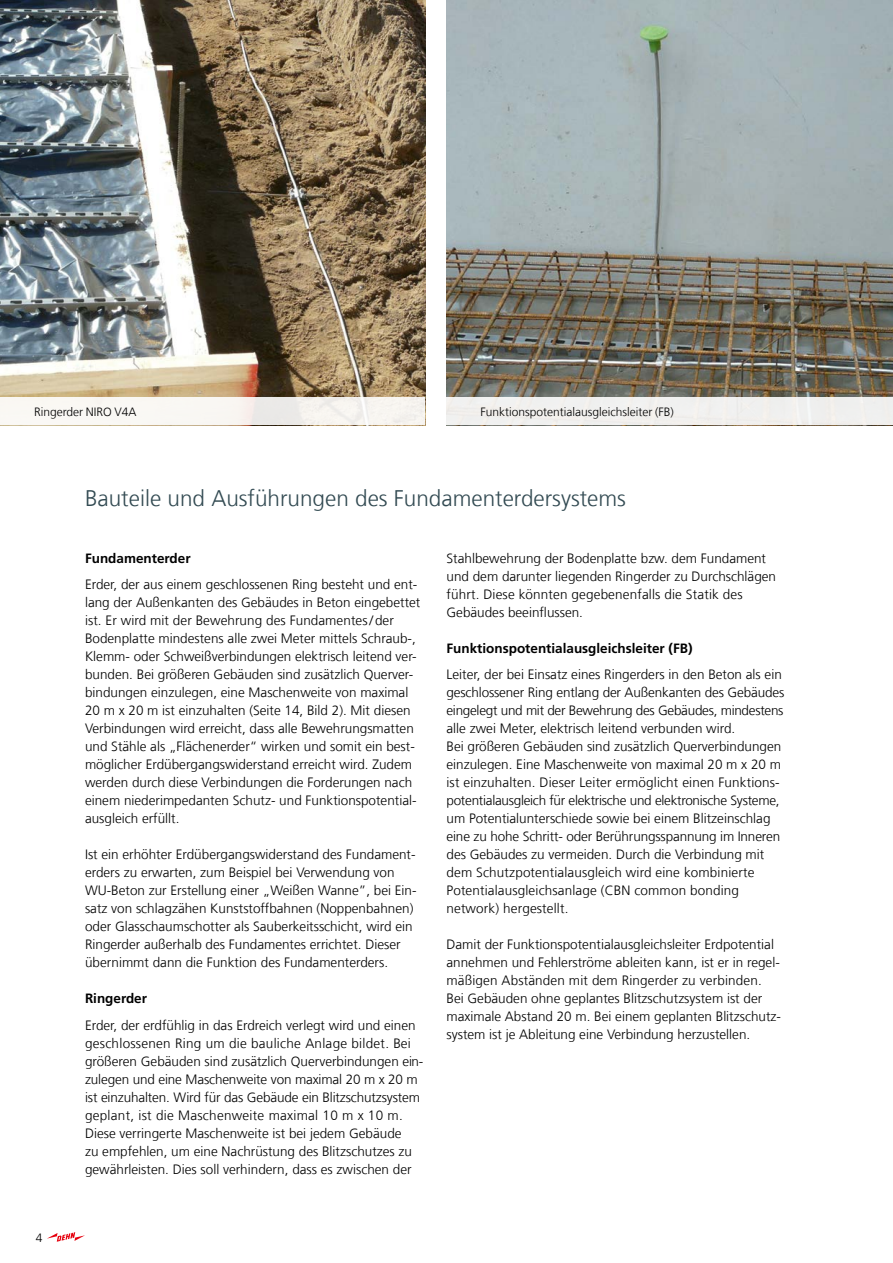
<style>
.page{position:relative;width:893px;height:1263px;background:#fff}
.page>*{position:absolute;margin:0;border:0;box-sizing:border-box;transform-origin:0 0}
.t1{font:300 22.5px "Frutiger LT Com";color:#324a52}
.t2{font:300 13.5px/18px "Frutiger LT Com";color:#000}
.t3{font:700 13.5px "Frutiger LT Com";color:#000}
.t4{font:300 12px "Frutiger LT Com";color:#000}
</style>
<div class="page">
<img style="left:446px;top:0;width:447px;height:398px">
<img style="left:0;top:0;width:425px;height:398px">
<div style="left:0;top:398px;width:425px;height:27px;background:linear-gradient(to right,#fbf9f5,#f2f0ec)"></div>
<div style="left:446px;top:398px;width:447px;height:27px;background:#f0f0ee"></div>
<svg style="left:47px;top:1232px;width:38px;height:10px"></svg>
<p class="t4" style="left:34px;top:405px;width:104px">Ringerder NIRO V4A</p>
<p class="t4" style="left:480px;top:405px;width:195px">Funktionspotentialausgleichsleiter (FB)</p>
<h1 class="t1" style="left:85px;top:485px;width:542px">Bauteile und Ausführungen des Fundamenterdersystems</h1>
<p class="t4" style="left:36px;top:1230px;width:8px">4</p>
<p class="t3" style="left:85px;top:550px;width:107px">Fundamenterder</p>
<p class="t2" style="left:85px;top:576px;width:337px">Erder, der aus einem geschlossenen Ring besteht und ent&shy;lang der Außenkanten des Gebäudes in Beton eingebettet ist. Er wird mit der Bewehrung des Fundamentes/der Bodenplatte mindestens alle zwei Meter mittels Schraub-, Klemm- oder Schweißverbindungen elektrisch leitend ver&shy;bunden. Bei größeren Gebäuden sind zusätzlich Querver&shy;bindungen einzulegen, eine Maschenweite von maximal 20 m x 20 m ist einzuhalten (Seite 14, Bild 2). Mit diesen Verbindungen wird erreicht, dass alle Bewehrungsmatten und Stähle als „Flächenerder“ wirken und somit ein best&shy;möglicher Erdübergangswiderstand erreicht wird. Zudem werden durch diese Verbindungen die Forderungen nach einem niederimpedanten Schutz- und Funktionspotential&shy;ausgleich erfüllt.</p>
<p class="t2" style="left:85px;top:846px;width:333px">Ist ein erhöhter Erdübergangswiderstand des Fundament&shy;erders zu erwarten, zum Beispiel bei Verwendung von WU-Beton zur Erstellung einer „Weißen Wanne”, bei Ein&shy;satz von schlagzähen Kunststoffbahnen (Noppenbahnen) oder Glasschaumschotter als Sauberkeitsschicht, wird ein Ringerder außerhalb des Fundamentes errichtet. Dieser übernimmt dann die Funktion des Fundamenterders.</p>
<p class="t3" style="left:85px;top:991px;width:64px">Ringerder</p>
<p class="t2" style="left:85px;top:1016px;width:340px">Erder, der erdfühlig in das Erdreich verlegt wird und einen geschlossenen Ring um die bauliche Anlage bildet. Bei größeren Gebäuden sind zusätzlich Querverbindungen ein&shy;zulegen und eine Maschenweite von maximal 20 m x 20 m ist einzuhalten. Wird für das Gebäude ein Blitzschutzsystem geplant, ist die Maschenweite maximal 10 m x 10 m.<br>Diese verringerte Maschenweite ist bei jedem Gebäude<br>zu empfehlen, um eine Nachrüstung des Blitzschutzes zu gewährleisten. Dies soll verhindern, dass es zwischen der</p>
<p class="t2" style="left:446px;top:549px;width:331px">Stahlbewehrung der Bodenplatte bzw. dem Fundament und dem darunter liegenden Ringerder zu Durchschlägen führt. Diese könnten gegebenenfalls die Statik des Gebäudes beeinflussen.</p>
<p class="t3" style="left:446px;top:640px;width:248px">Funktionspotentialausgleichsleiter (FB)</p>
<p class="t2" style="left:446px;top:666px;width:339px">Leiter, der bei Einsatz eines Ringerders in den Beton als ein geschlossener Ring entlang der Außenkanten des Gebäudes eingelegt und mit der Bewehrung des Gebäudes, mindestens alle zwei Meter, elektrisch leitend verbunden wird.<br>Bei größeren Gebäuden sind zusätzlich Querverbindungen einzulegen. Eine Maschenweite von maximal 20 m x 20 m ist einzuhalten. Dieser Leiter ermöglicht einen Funktions&shy;potentialausgleich für elektrische und elektronische Systeme, um Potentialunterschiede sowie bei einem Blitzeinschlag eine zu hohe Schritt- oder Berührungsspannung im Inneren des Gebäudes zu vermeiden. Durch die Verbindung mit dem Schutzpotentialausgleich wird eine kombinierte Potentialausgleichsanlage (CBN common bonding network) hergestellt.</p>
<p class="t2" style="left:446px;top:936px;width:336px">Damit der Funktionspotentialausgleichsleiter Erdpotential annehmen und Fehlerströme ableiten kann, ist er in regel&shy;mäßigen Abständen mit dem Ringerder zu verbinden.<br>Bei Gebäuden ohne geplantes Blitzschutzsystem ist der maximale Abstand 20 m. Bei einem geplanten Blitzschutz&shy;system ist je Ableitung eine Verbindung herzustellen.</p>
</div>
